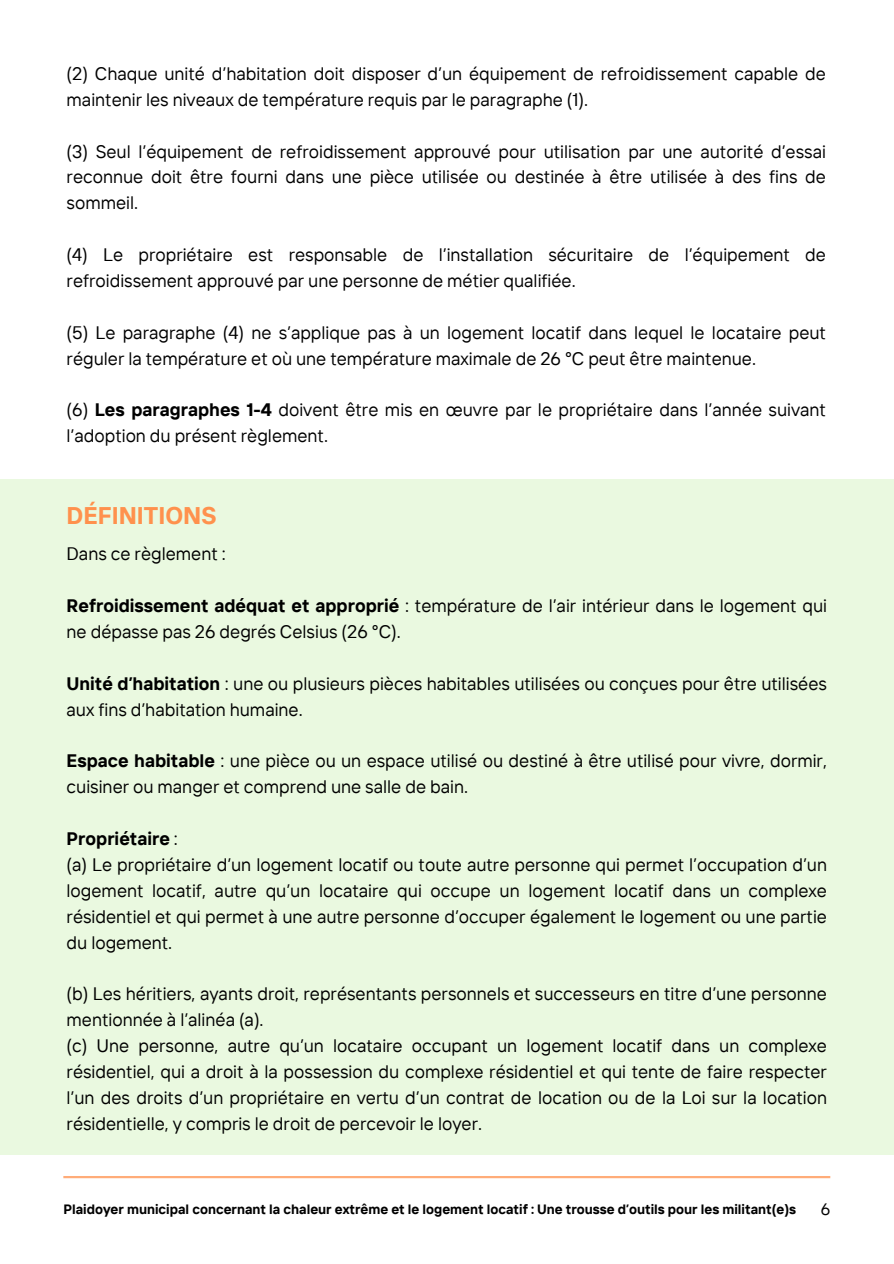
<style>
.page{position:relative;width:894px;height:1264px;background:#fff}
.page>*{position:absolute;margin:0;border:0;box-sizing:border-box;transform-origin:0 0}
.t1{font:700 24px "TT Interphases";color:#ff914d}
.t2{font:18px/25.8px "TT Interphases";color:#000}
.t3{font:16.5px "TT Interphases";color:#000}
.t4{font:700 13.5px "TT Interphases";color:#000}
.s1{font-weight:700}
</style>
<div class="page">
<div style="left:0;top:479px;width:893px;height:675px;background:#eaf9e0"></div>
<hr style="left:63px;top:1175px;width:767px;height:3px;background:#ff914d">
<h2 class="t2" style="left:67px;top:60px;width:760px">(2) Chaque unité d’habitation doit disposer d’un équipement de refroidissement capable de maintenir les niveaux de température requis par le paragraphe (1).</h2>
<h2 class="t2" style="left:67px;top:138px;width:760px;text-align:justify">(3) Seul l’équipement de refroidissement approuvé pour utilisation par une autorité d’essai reconnue doit être fourni dans une pièce utilisée ou destinée à être utilisée à des fins de sommeil.</h2>
<h2 class="t2" style="left:67px;top:241px;width:760px">(4) Le propriétaire est responsable de l’installation sécuritaire de l’équipement de refroidissement approuvé par une personne de métier qualifiée.</h2>
<h2 class="t2" style="left:67px;top:319px;width:760px">(5) Le paragraphe (4) ne s’applique pas à un logement locatif dans lequel le locataire peut réguler la température et où une température maximale de 26 °C peut être maintenue.</h2>
<h2 class="t2" style="left:67px;top:397px;width:760px">(6) <span class="s1">Les paragraphes 1-4</span> doivent être mis en œuvre par le propriétaire dans l’année suivant l’adoption du présent règlement.</h2>
<p class="t1" style="left:67px;top:500px;width:151px">DÉFINITIONS</p>
<h2 class="t2" style="left:67px;top:540px;width:161px">Dans ce règlement :</h2>
<h2 class="t2" style="left:67px;top:592px;width:761px"><span class="s1">Refroidissement adéquat et approprié</span> : température de l’air intérieur dans le logement qui ne dépasse pas 26 degrés Celsius (26 °C).</h2>
<h2 class="t2" style="left:67px;top:670px;width:761px"><span class="s1">Unité d’habitation</span> : une ou plusieurs pièces habitables utilisées ou conçues pour être utilisées aux fins d’habitation humaine.</h2>
<h2 class="t2" style="left:67px;top:747px;width:761px"><span class="s1">Espace habitable</span> : une pièce ou un espace utilisé ou destiné à être utilisé pour vivre, dormir, cuisiner ou manger et comprend une salle de bain.</h2>
<h2 class="t2" style="left:67px;top:825px;width:761px"><span class="s1">Propriétaire</span> :<br>(a) Le propriétaire d’un logement locatif ou toute autre personne qui permet l’occupation d’un logement locatif, autre qu’un locataire qui occupe un logement locatif dans un complexe résidentiel et qui permet à une autre personne d’occuper également le logement ou une partie du logement.</h2>
<h2 class="t2" style="left:67px;top:980px;width:761px">(b) Les héritiers, ayants droit, représentants personnels et successeurs en titre d’une personne mentionnée à l’alinéa (a).<br>(c) Une personne, autre qu’un locataire occupant un logement locatif dans un complexe résidentiel, qui a droit à la possession du complexe résidentiel et qui tente de faire respecter l’un des droits d’un propriétaire en vertu d’un contrat de location ou de la Loi sur la location résidentielle, y compris le droit de percevoir le loyer.</h2>
<p class="t4" style="left:63px;top:1200px;width:734px">Plaidoyer municipal concernant la chaleur extrême et le logement locatif : Une trousse d’outils pour les militant(e)s</p>
<h1 class="t3" style="left:820px;top:1198px;width:11px">6</h1>
</div>
